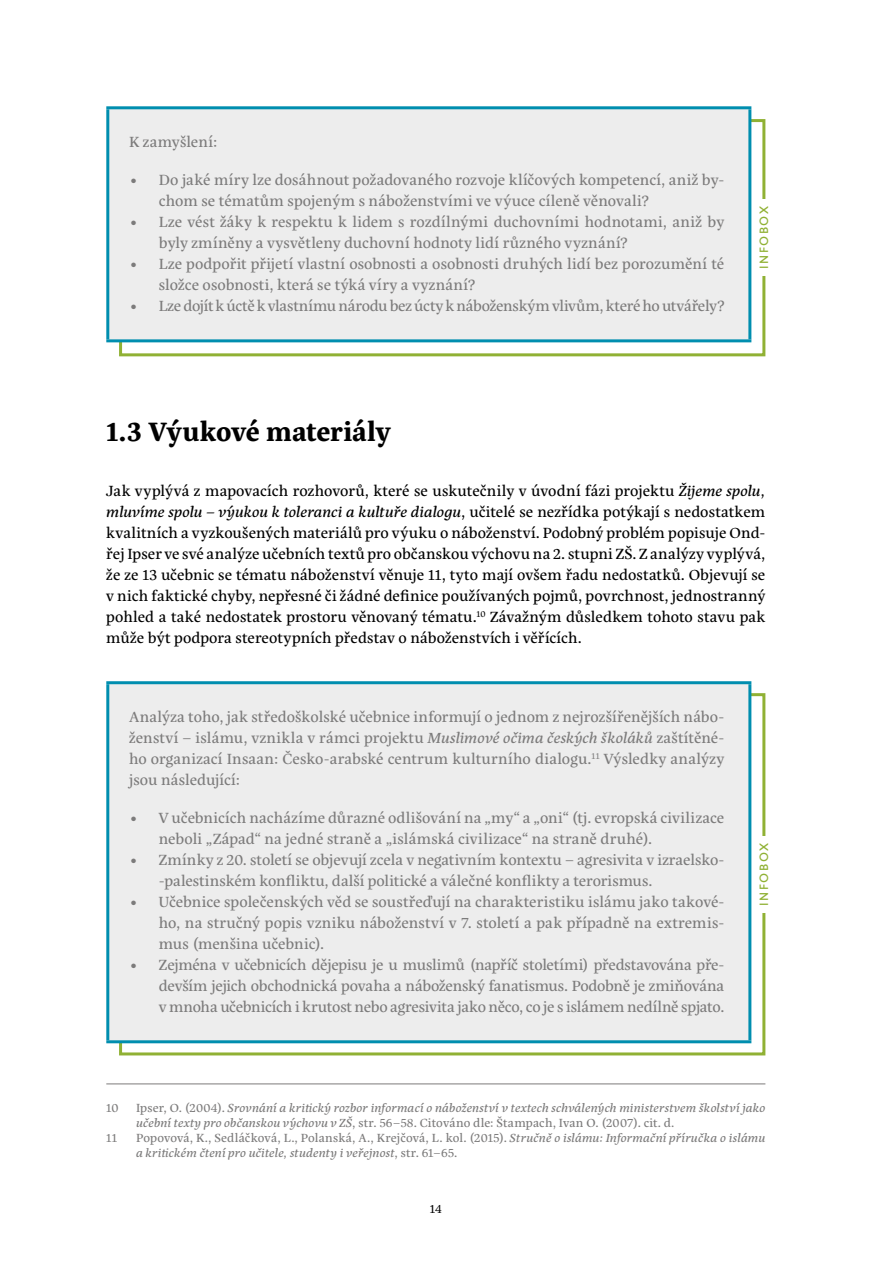
<style>
.page{position:relative;width:893px;height:1263px;background:#fff}
.page>*{position:absolute;margin:0;border:0;box-sizing:border-box;transform-origin:0 0}
.t1{font:700 27px "Eskorte Latin";letter-spacing:-.01em;color:#000}
.t2{font:15px/21px "Eskorte Latin";letter-spacing:.005em;color:#7c7b7b}
.t3{font:15px/21px "Eskorte Latin";letter-spacing:.005em;color:#000;text-align:justify}
.t4{font:15px "Eskorte Latin";letter-spacing:-.02em;color:#7c7b7b}
.t5{font:italic 12px/15px "Eskorte Latin";letter-spacing:.015em;color:#7c7b7b}
.t6{font:12px "Soleil";letter-spacing:.125em;color:#90b134}
.t7{font:12px "Eskorte Latin";color:#7c7b7b}
.t8{font:12px "Eskorte Latin";color:#000}
.s1{font-style:italic}
.s2{font-style:normal}
</style>
<div class="page">
<div style="left:119px;top:119px;width:646px;height:237px;border:3px solid #90b134"></div>
<div style="left:108px;top:108px;width:642px;height:233px;background:#ededed"></div>
<hr style="left:106px;top:106px;width:645px;height:3px;background:#008eaf">
<hr style="left:106px;top:109px;width:3px;height:230px;background:#008eaf">
<hr style="left:748px;top:109px;width:3px;height:230px;background:#008eaf">
<hr style="left:106px;top:339px;width:645px;height:3px;background:#008eaf">
<div style="left:108px;top:683px;width:642px;height:359px;background:#ededed"></div>
<hr style="left:106px;top:681px;width:645px;height:3px;background:#008eaf">
<hr style="left:106px;top:684px;width:3px;height:356px;background:#008eaf">
<hr style="left:748px;top:684px;width:3px;height:356px;background:#008eaf">
<hr style="left:106px;top:1040px;width:645px;height:3px;background:#008eaf">
<hr style="left:106px;top:1083px;width:659px;height:1px;background:#7c7b7b">
<div style="left:759px;top:199px;width:9px;height:77px;background:#fff"></div>
<p class="t2" style="left:129px;top:131px;width:90px">K zamyšlení:</p>
<p class="t2" style="left:159px;top:169px;width:567px;text-indent:-30px">• Do jaké míry lze dosáhnout požadovaného rozvoje klíčových kompetencí, aniž by&shy;chom se tématům spojeným s náboženstvími ve výuce cíleně věnovali?</p>
<p class="t2" style="left:159px;top:211px;width:567px;text-indent:-30px">• Lze vést žáky k respektu k lidem s rozdílnými duchovními hodnotami, aniž by byly zmíněny a vysvětleny duchovní hodnoty lidí různého vyznání?</p>
<p class="t2" style="left:159px;top:253px;width:567px;text-indent:-30px">• Lze podpořit přijetí vlastní osobnosti a osobnosti druhých lidí bez porozumění té složce osobnosti, která se týká víry a vyznání?</p>
<p class="t4" style="left:129px;top:297px;width:597px">• Lze dojít k úctě k vlastnímu národu bez úcty k náboženským vlivům, které ho utvářely?</p>
<p class="t6" style="left:755px;top:269px;width:64px;rotate:-90deg">INFOBOX</p>
<h1 class="t1" style="left:106px;top:416px;width:286px">1.3 Výukové materiály</h1>
<p class="t3" style="left:106px;top:480px;width:661px">Jak vyplývá z mapovacích rozhovorů, které se uskutečnily v úvodní fázi projektu <span class="s1">Žijeme spolu, mluvíme spolu – výukou k toleranci a kultuře dialogu</span>, učitelé se nezřídka potýkají s nedostatkem kvalitních a vyzkoušených materiálů pro výuku o náboženství. Podobný problém popisuje Ond&shy;řej Ipser ve své analýze učebních textů pro občanskou výchovu na 2. stupni ZŠ. Z analýzy vyplývá, že ze 13 učebnic se tématu náboženství věnuje 11, tyto mají ovšem řadu nedostatků. Objevují se v nich faktické chyby, nepřesné či žádné definice používaných pojmů, povrchnost, jednostranný pohled a také nedostatek prostoru věnovaný tématu.<sup>10</sup> Závažným důsledkem tohoto stavu pak může být podpora stereotypních představ o náboženstvích i věřících.<sup>11</sup></p>
<p class="t2" style="left:129px;top:706px;width:597px;text-align:justify">Analýza toho, jak středoškolské učebnice informují o jednom z nejrozšířenějších nábo&shy;ženství – islámu, vznikla v rámci projektu <span class="s1">Muslimové očima českých školáků</span> zaštítěné&shy;ho organizací Insaan: Česko-arabské centrum kulturního dialogu.<sup>11</sup> Výsledky analýzy jsou následující:</p>
<p class="t2" style="left:159px;top:807px;width:567px;text-indent:-30px">• V učebnicích nacházíme důrazné odlišování na „my“ a „oni“ (tj. evropská civilizace neboli „Západ“ na jedné straně a „islámská civilizace“ na straně druhé).</p>
<p class="t2" style="left:159px;top:849px;width:567px;text-indent:-30px">• Zmínky z 20. století se objevují zcela v negativním kontextu – agresivita v izraelsko--palestinském konfliktu, další politické a válečné konflikty a terorismus.</p>
<p class="t2" style="left:159px;top:891px;width:567px;text-align:justify;text-indent:-30px">• Učebnice společenských věd se soustřeďují na charakteristiku islámu jako takové&shy;ho, na stručný popis vzniku náboženství v 7. století a pak případně na extremis&shy;mus (menšina učebnic).</p>
<p class="t2" style="left:159px;top:954px;width:567px;text-align:justify;text-indent:-30px">• Zejména v učebnicích dějepisu je u muslimů (napříč stoletími) představována pře&shy;devším jejich obchodnická povaha a náboženský fanatismus. Podobně je zmiňována v mnoha učebnicích i krutost nebo agresivita jako něco, co je s islámem nedílně spjato.</p>
<p class="t6" style="left:755px;top:905px;width:64px;rotate:-90deg">INFOBOX</p>
<p class="t7" style="left:106px;top:1100px;width:14px">10</p>
<p class="t5" style="left:136px;top:1099px;width:631px"><span class="s2">Ipser, O. (2004).</span> Srovnání a kritický rozbor informací o náboženství v textech schválených ministerstvem školství jako učební texty pro občanskou výchovu v ZŠ<span class="s2">, str. 56–58. Citováno dle: Štampach, Ivan O. (2007). cit. d.</span></p>
<p class="t7" style="left:106px;top:1130px;width:13px">11</p>
<p class="t5" style="left:136px;top:1129px;width:631px"><span class="s2">Popovová, K., Sedláčková, L., Polanská, A., Krejčová, L. kol. (2015).</span> Stručně o islámu: Informační příručka o islámu a kritickém čtení pro učitele, studenty i veřejnost<span class="s2">, str. 61–65.</span></p>
<p class="t8" style="left:430px;top:1201px;width:14px">14</p>
</div>
